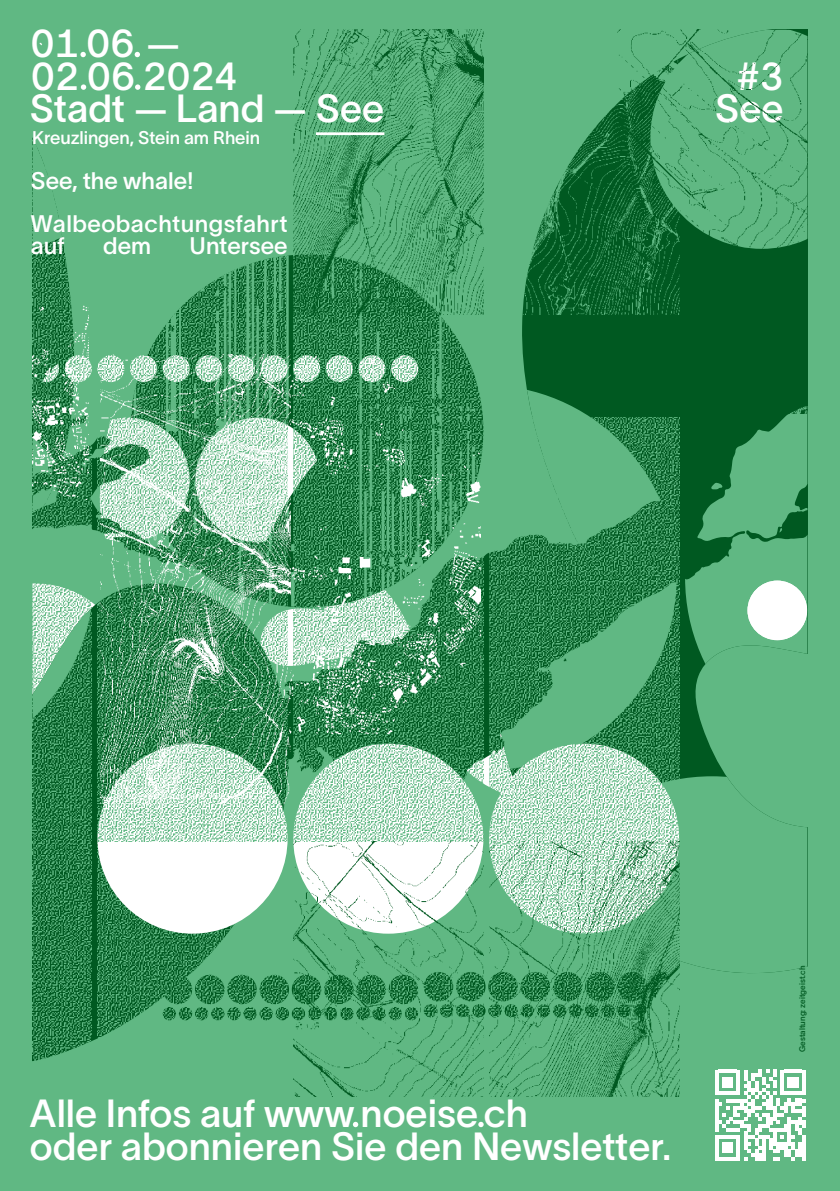
<style>
.page{position:relative;width:840px;height:1191px;background:#fff}
.page>*{position:absolute;margin:0;border:0;box-sizing:border-box;transform-origin:0 0}
.t1{font:38.4px/32.6px "TWK Lausanne 500";color:#fff}
.t2{font:23.6px/42.8px "TWK Lausanne 500";letter-spacing:.005em;color:#fff}
.t3{font:18px "TWK Lausanne 500";letter-spacing:-.005em;color:#fff}
.t4{font:8px "TWK Lausanne 500";color:#005921}
</style>
<div class="page">
<div style="left:0;top:0;width:839px;height:1191px;background:#60b883"></div>
<svg style="left:488px;top:314px;width:318px;height:767px"></svg>
<svg style="left:487px;top:783px;width:2px;height:191px"></svg>
<svg style="left:678px;top:783px;width:129px;height:191px"></svg>
<svg style="left:456px;top:972px;width:29px;height:29px"></svg>
<svg style="left:472px;top:1004px;width:13px;height:13px"></svg>
<svg style="left:259px;top:974px;width:30px;height:30px"></svg>
<svg style="left:291px;top:974px;width:30px;height:30px"></svg>
<svg style="left:275px;top:1007px;width:14px;height:13px"></svg>
<img style="left:293px;top:314px;width:190px;height:514px">
<img style="left:97px;top:54px;width:190px;height:987px">
<svg style="left:222px;top:339px;width:585px;height:444px"></svg>
<svg style="left:678px;top:436px;width:129px;height:131px"></svg>
<svg style="left:92px;top:339px;width:113px;height:464px"></svg>
<svg style="left:97px;top:743px;width:190px;height:190px;background:#e8f4ed"></svg>
<svg style="left:293px;top:743px;width:190px;height:190px;background:#bde1cc"></svg>
<img style="left:32px;top:360px;width:60px;height:701px">
<img style="left:489px;top:417px;width:189px;height:424px">
<img style="left:290px;top:355px;width:190px;height:379px">
<img style="left:32px;top:42px;width:57px;height:692px">
<img style="left:100px;top:355px;width:190px;height:448px">
<img style="left:522px;top:104px;width:95px;height:210px">
<img style="left:489px;top:841px;width:189px;height:255px">
<img style="left:293px;top:841px;width:190px;height:255px">
<img style="left:293px;top:30px;width:190px;height:284px">
<hr style="left:316px;top:132px;width:68px;height:3px;background:#fff">
<svg style="left:80px;top:52px;width:6px;height:5px"></svg>
<svg style="left:134px;top:52px;width:6px;height:5px"></svg>
<svg style="left:81px;top:84px;width:5px;height:6px"></svg>
<svg style="left:135px;top:84px;width:5px;height:6px"></svg>
<svg style="left:352px;top:1121px;width:6px;height:6px"></svg>
<svg style="left:478px;top:1121px;width:5px;height:6px"></svg>
<svg style="left:714px;top:1069px;width:91px;height:91px"></svg>
<img style="left:617px;top:30px;width:190px;height:384px">
<p class="t1" style="left:31px;top:25px;width:209px">0106 —<br>02 06 2024</p>
<p class="t1" style="left:736px;top:57px;width:48px">#3</p>
<p class="t1" style="left:30px;top:90px;width:356px">Stadt — Land — See</p>
<p class="t1" style="left:714px;top:90px;width:70px">See</p>
<p class="t3" style="left:32px;top:125px;width:229px">Kreuzlingen, Stein am Rhein</p>
<p class="t2" style="left:31px;top:158px;width:258px">See, the whale!<br>Walbeobachtungsfahrt</p>
<p class="t2" style="left:31px;top:222px;width:35px">auf</p>
<p class="t2" style="left:103px;top:222px;width:49px">dem</p>
<p class="t2" style="left:189px;top:222px;width:100px">Untersee</p>
<p class="t1" style="left:30px;top:1094px;width:642px">Alle Infos auf www noeisech<br>oder abonnieren Sie den Newsletter.</p>
<p class="t4" style="left:796px;top:1052px;width:88px;rotate:-90deg">Gestaltung: zeitgeist.ch</p>
</div>
